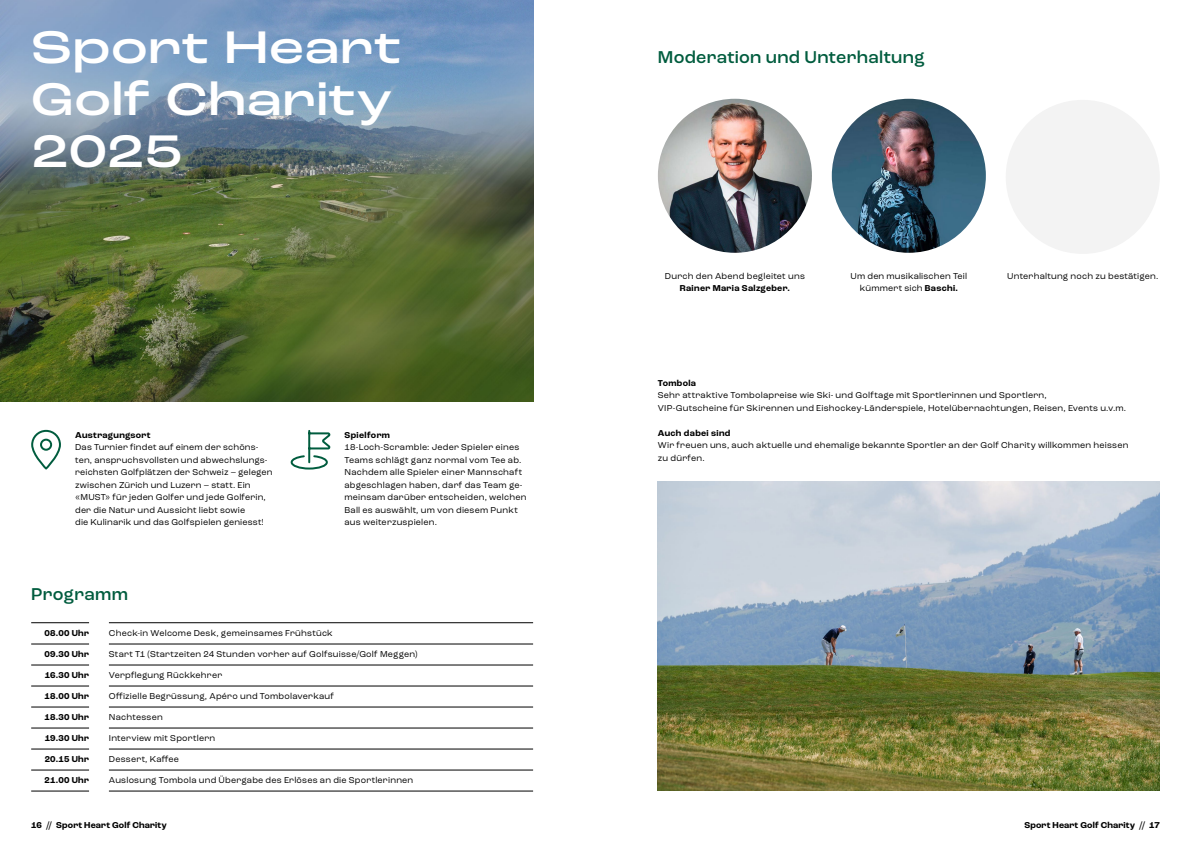
<style>
.page{position:relative;width:1191px;height:842px;background:#fff}
.page>*{position:absolute;margin:0;border:0;box-sizing:border-box;transform-origin:0 0}
.t1{font:500 expanded 48px/52px "Roc Grotesk";letter-spacing:.015em;color:#fff}
.t2{font:500 18px "Roc Grotesk";letter-spacing:.015em;color:#005c3e}
.t3{font:9px/12.5px "Roc Grotesk";letter-spacing:.025em;color:#000}
.t4{font:700 9px "Roc Grotesk";letter-spacing:.03em;color:#000}
.s1{font-weight:700}
</style>
<div class="page">
<div style="left:1005px;top:100px;width:154px;height:154px;background:#f3f3f3;border-radius:50%"></div>
<img style="left:0;top:0;width:533px;height:401px">
<img style="left:658px;top:99px;width:154px;height:154px;border-radius:77px">
<img style="left:831px;top:99px;width:155px;height:154px;border-radius:77px">
<svg style="left:31px;top:429px;width:30px;height:41px"></svg>
<svg style="left:290px;top:430px;width:41px;height:40px"></svg>
<img style="left:658px;top:482px;width:501px;height:309px">
<hr style="left:31px;top:622px;width:58px;height:1px;background:#000">
<hr style="left:31px;top:644px;width:58px;height:1px;background:#000">
<hr style="left:31px;top:665px;width:58px;height:1px;background:#000">
<hr style="left:31px;top:686px;width:58px;height:1px;background:#000">
<hr style="left:31px;top:707px;width:58px;height:1px;background:#000">
<hr style="left:31px;top:728px;width:58px;height:1px;background:#000">
<hr style="left:31px;top:749px;width:58px;height:1px;background:#000">
<hr style="left:31px;top:770px;width:58px;height:1px;background:#000">
<hr style="left:31px;top:791px;width:58px;height:1px;background:#000">
<hr style="left:109px;top:622px;width:424px;height:1px;background:#000">
<hr style="left:109px;top:644px;width:424px;height:1px;background:#000">
<hr style="left:109px;top:665px;width:424px;height:1px;background:#000">
<hr style="left:109px;top:686px;width:424px;height:1px;background:#000">
<hr style="left:109px;top:707px;width:424px;height:1px;background:#000">
<hr style="left:109px;top:728px;width:424px;height:1px;background:#000">
<hr style="left:109px;top:749px;width:424px;height:1px;background:#000">
<hr style="left:109px;top:770px;width:424px;height:1px;background:#000">
<hr style="left:109px;top:791px;width:424px;height:1px;background:#000">
<h1 class="t1" style="left:31px;top:22px;width:372px">Sport Heart<br>Golf Charity<br>2025</h1>
<p class="t4" style="left:75px;top:429px;width:77px">Austragungsort</p>
<p class="t3" style="left:75px;top:441px;width:199px">Das Turnier findet auf einem der schöns&shy;ten, anspruchsvollsten und abwechslungs&shy;reichsten Golfplätzen der Schweiz – gelegen zwischen Zürich und Luzern – statt. Ein «MUST» für jeden Golfer und jede Golferin, der die Natur und Aussicht liebt sowie<br>die Kulinarik und das Golfspielen geniesst!</p>
<p class="t4" style="left:344px;top:429px;width:47px">Spielform</p>
<p class="t3" style="left:344px;top:441px;width:183px">18-Loch-Scramble: Jeder Spieler eines Teams schlägt ganz normal vom Tee ab.<br>Nachdem alle Spieler einer Mannschaft abgeschlagen haben, darf das Team ge&shy;meinsam darüber entscheiden, welchen Ball es auswählt, um von diesem Punkt aus weiterzuspielen.</p>
<h2 class="t2" style="left:31px;top:583px;width:98px">Programm</h2>
<p class="t4" style="left:44px;top:628px;width:46px">08.00 Uhr</p>
<p class="t4" style="left:45px;top:649px;width:46px">09.30 Uhr</p>
<p class="t4" style="left:45px;top:670px;width:46px">16.30 Uhr</p>
<p class="t4" style="left:45px;top:691px;width:46px">18.00 Uhr</p>
<p class="t4" style="left:45px;top:712px;width:46px">18.30 Uhr</p>
<p class="t4" style="left:45px;top:733px;width:46px">19.30 Uhr</p>
<p class="t4" style="left:45px;top:754px;width:46px">20.15 Uhr</p>
<p class="t4" style="left:45px;top:775px;width:46px">21.00 Uhr</p>
<p class="t3" style="left:109px;top:627px;width:225px">Check-in Welcome Desk, gemeinsames Frühstück</p>
<p class="t3" style="left:109px;top:648px;width:310px">Start T1 (Startzeiten 24 Stunden vorher auf Golfsuisse/Golf Meggen)</p>
<p class="t3" style="left:109px;top:669px;width:115px">Verpflegung Rückkehrer</p>
<p class="t3" style="left:109px;top:690px;width:226px">Offizielle Begrüssung, Apéro und Tombolaverkauf</p>
<p class="t3" style="left:109px;top:711px;width:55px">Nachtessen</p>
<p class="t3" style="left:109px;top:732px;width:108px">Interview mit Sportlern</p>
<p class="t3" style="left:109px;top:753px;width:72px">Dessert, Kaffee</p>
<p class="t3" style="left:109px;top:774px;width:306px">Auslosung Tombola und Übergabe des Erlöses an die Sportlerinnen</p>
<h2 class="t2" style="left:658px;top:46px;width:268px">Moderation und Unterhaltung</h2>
<p class="t3" style="left:665px;top:269px;width:141px">Durch den Abend begleitet uns</p>
<p class="t4" style="left:680px;top:282px;width:112px">Rainer Maria Salzgeber.</p>
<p class="t3" style="left:850px;top:269px;width:118px">Um den musikalischen Teil</p>
<p class="t3" style="left:1007px;top:269px;width:153px">Unterhaltung noch zu bestätigen.</p>
<p class="t3" style="left:859px;top:282px;width:100px">kümmert sich <span class="s1">Baschi.</span></p>
<p class="t4" style="left:658px;top:377px;width:40px">Tombola</p>
<p class="t3" style="left:658px;top:389px;width:470px">Sehr attraktive Tombolapreise wie Ski- und Golftage mit Sportlerinnen und Sportlern,<br>VIP-Gutscheine für Skirennen und Eishockey-Länderspiele, Hotelübernachtungen, Reisen, Events u.v.m.</p>
<p class="t4" style="left:658px;top:427px;width:74px">Auch dabei sind</p>
<p class="t3" style="left:658px;top:439px;width:472px">Wir freuen uns, auch aktuelle und ehemalige bekannte Sportler an der Golf Charity willkommen heissen zu dürfen.</p>
<p class="t4" style="left:31px;top:819px;width:137px">16 // Sport Heart Golf Charity</p>
<p class="t4" style="left:1024px;top:819px;width:137px">Sport Heart Golf Charity // 17</p>
</div>
